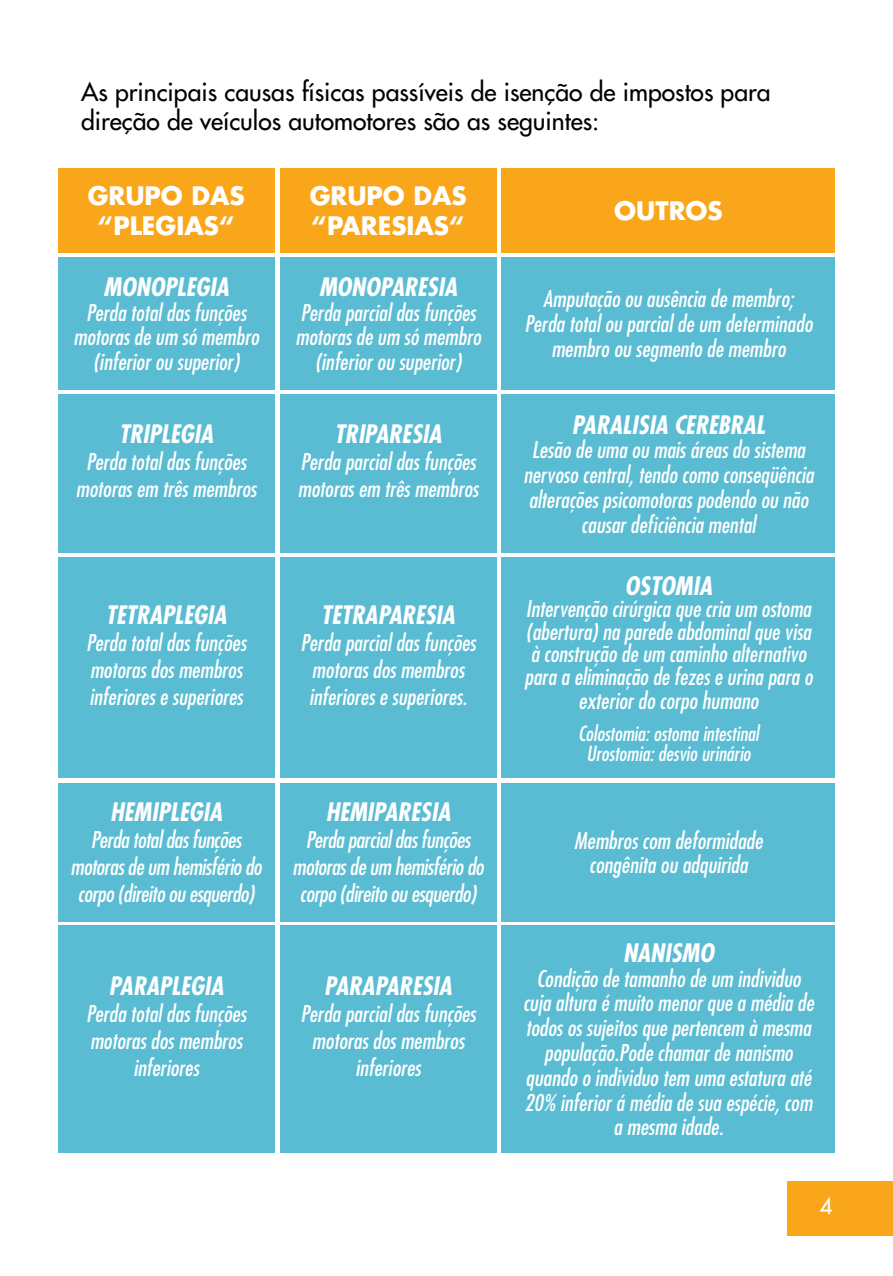
<style>
.page{position:relative;width:893px;height:1276px;background:#fff}
.page>*{position:absolute;margin:0;border:0;box-sizing:border-box;transform-origin:0 0}
.t1{font:italic 700 condensed 24.75px "Futura";color:#fff}
.t2{font:24.75px/29.7px "Futura";color:#000}
.t3{font:700 24.75px/29.7px "Futura";color:#fff;text-align:center}
.t4{font:italic condensed 22.5px/24.8px "Futura";color:#fff;text-align:center}
.t5{font:italic condensed 22.5px/27px "Futura";letter-spacing:-.02em;color:#fff;text-align:center}
.t6{font:22.5px "Futura";color:#fff}
.t7{font:italic condensed 20.25px/20.2px "Futura";color:#fff;text-align:center}
</style>
<div class="page">
<div style="left:787px;top:1181px;width:106px;height:54px;background:#faa61a"></div>
<div style="left:58px;top:168px;width:217px;height:85px;background:#faa61a"></div>
<div style="left:58px;top:257px;width:217px;height:132px;background:#5abcd3"></div>
<div style="left:58px;top:394px;width:217px;height:159px;background:#5abcd3"></div>
<div style="left:58px;top:557px;width:217px;height:221px;background:#5abcd3"></div>
<div style="left:58px;top:783px;width:217px;height:138px;background:#5abcd3"></div>
<div style="left:58px;top:925px;width:217px;height:227px;background:#5abcd3"></div>
<div style="left:280px;top:257px;width:217px;height:132px;background:#5abcd3"></div>
<div style="left:280px;top:394px;width:217px;height:159px;background:#5abcd3"></div>
<div style="left:280px;top:557px;width:217px;height:221px;background:#5abcd3"></div>
<div style="left:280px;top:783px;width:217px;height:138px;background:#5abcd3"></div>
<div style="left:280px;top:925px;width:217px;height:227px;background:#5abcd3"></div>
<div style="left:502px;top:257px;width:333px;height:132px;background:#5abcd3"></div>
<div style="left:502px;top:394px;width:333px;height:159px;background:#5abcd3"></div>
<div style="left:502px;top:557px;width:333px;height:221px;background:#5abcd3"></div>
<div style="left:502px;top:783px;width:333px;height:138px;background:#5abcd3"></div>
<div style="left:502px;top:925px;width:333px;height:227px;background:#5abcd3"></div>
<div style="left:280px;top:168px;width:217px;height:85px;background:#faa61a"></div>
<div style="left:502px;top:168px;width:333px;height:85px;background:#faa61a"></div>
<p class="t2" style="left:81px;top:76px;width:691px">As principais causas físicas passíveis de isenção de impostos para direção de veículos automotores são as seguintes:</p>
<p class="t3" style="left:88px;top:181px;width:156px">GRUPO DAS “PLEGIAS“</p>
<p class="t1" style="left:104px;top:271px;width:127px">MONOPLEGIA</p>
<p class="t4" style="left:73px;top:300px;width:187px">Perda total das funções motoras de um só membro (inferior ou superior)</p>
<p class="t1" style="left:119px;top:418px;width:95px">TRIPLEGIA</p>
<p class="t4" style="left:76px;top:448px;width:182px;line-height:27px">Perda total das funções motoras em três membros</p>
<p class="t3" style="left:310px;top:181px;width:157px;text-align:left">GRUPO DAS “PARESIAS“</p>
<p class="t1" style="left:319px;top:271px;width:140px">MONOPARESIA</p>
<p class="t4" style="left:295px;top:300px;width:187px">Perda parcial das funções motoras de um só membro (inferior ou superior)</p>
<p class="t1" style="left:335px;top:418px;width:108px">TRIPARESIA</p>
<p class="t4" style="left:298px;top:448px;width:182px;line-height:27px;text-align:left">Perda parcial das funções motoras em três membros</p>
<p class="t1" style="left:106px;top:599px;width:122px">TETRAPLEGIA</p>
<p class="t4" style="left:86px;top:629px;width:162px;line-height:27px;text-align:left">Perda total das funções motoras dos membros inferiores e superiores</p>
<p class="t1" style="left:321px;top:599px;width:135px">TETRAPARESIA</p>
<p class="t4" style="left:300px;top:629px;width:177px;line-height:27px">Perda parcial das funções motoras dos membros inferiores e superiores.</p>
<p class="t1" style="left:110px;top:797px;width:113px">HEMIPLEGIA</p>
<p class="t5" style="left:71px;top:826px;width:193px">Perda total das funções motoras de um hemisfério do corpo (direito ou esquerdo)</p>
<p class="t1" style="left:109px;top:970px;width:116px">PARAPLEGIA</p>
<p class="t4" style="left:86px;top:999px;width:162px;line-height:27px">Perda total das funções motoras dos membros inferiores</p>
<p class="t1" style="left:326px;top:797px;width:126px">HEMIPARESIA</p>
<p class="t5" style="left:293px;top:826px;width:193px">Perda parcial das funções motoras de um hemisfério do corpo (direito ou esquerdo)</p>
<p class="t1" style="left:324px;top:970px;width:129px">PARAPARESIA</p>
<p class="t4" style="left:300px;top:999px;width:177px;line-height:27px">Perda parcial das funções motoras dos membros inferiores</p>
<p class="t3" style="left:614px;top:196px;width:91px">OUTROS</p>
<p class="t4" style="left:524px;top:286px;width:290px">Amputação ou ausência de membro;<br>Perda total ou parcial de um determinado membro ou segmento de membro</p>
<p class="t1" style="left:572px;top:409px;width:195px">PARALISIA CEREBRAL</p>
<p class="t4" style="left:523px;top:437px;width:292px">Lesão de uma ou mais áreas do sistema nervoso central, tendo como conseqüência alterações psicomotoras podendo ou não causar deficiência mental</p>
<p class="t1" style="left:625px;top:570px;width:89px">OSTOMIA</p>
<p class="t4" style="left:524px;top:597px;width:289px;line-height:22.5px;text-align:left">Intervenção cirúrgica que cria um ostoma (abertura) na parede abdominal que visa à construção de um caminho alternativo para a eliminação de fezes e urina para o</p>
<p class="t4" style="left:579px;top:688px;width:181px">exterior do corpo humano</p>
<p class="t7" style="left:578px;top:723px;width:182px">Colostomia: ostoma intestinal<br>Urostomia: desvio urinário</p>
<p class="t4" style="left:574px;top:827px;width:190px">Membros com deformidade congênita ou adquirida</p>
<p class="t1" style="left:623px;top:937px;width:92px">NANISMO</p>
<p class="t4" style="left:523px;top:966px;width:292px">Condição de tamanho de um individuo cuja altura é muito menor que a média de todos os sujeitos que pertencem à mesma população.Pode chamar de nanismo quando o individuo tem uma estatura até 20% inferior á média de sua espécie, com a mesma idade.</p>
<p class="t6" style="left:819px;top:1191px;width:15px">4</p>
</div>
